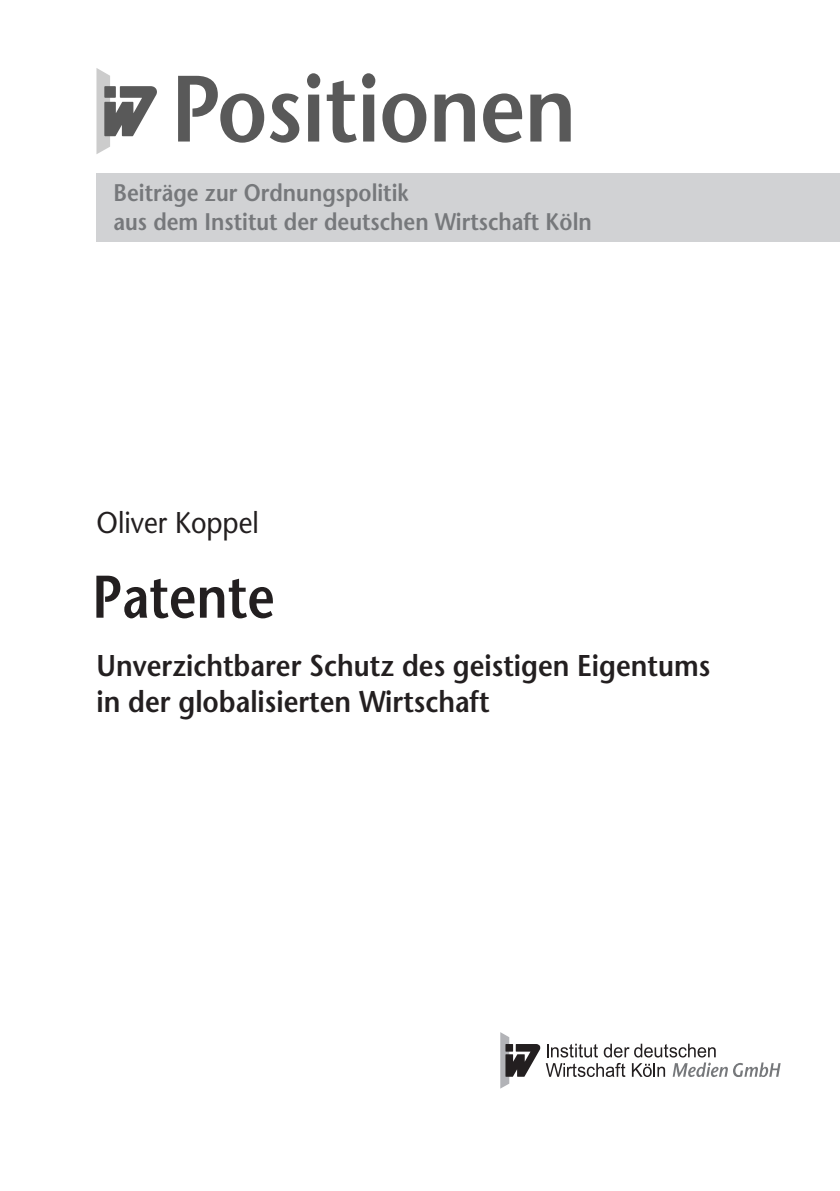
<style>
.page{position:relative;width:840px;height:1191px;background:#fff}
.page>*{position:absolute;margin:0;border:0;box-sizing:border-box;transform-origin:0 0}
.t1{font:600 60px "Stone Sans";color:#231f20;scale:.84 1}
.t2{font:600 30px/36px "Stone Sans";color:#231f20;scale:.9 1}
.t3{font:30px "Stone Sans";color:#231f20;scale:.9 1}
.t4{font:600 24px/29px "Stone Sans";color:#76787b;scale:.9 1}
</style>
<div class="page">
<div style="left:96px;top:174px;width:743px;height:68px;background:#d1d2d4"></div>
<svg style="left:178px;top:76px;width:121px;height:67px"></svg>
<svg style="left:307px;top:73px;width:13px;height:68px"></svg>
<svg style="left:326px;top:80px;width:30px;height:63px"></svg>
<svg style="left:362px;top:73px;width:13px;height:68px"></svg>
<svg style="left:382px;top:93px;width:44px;height:50px"></svg>
<svg style="left:434px;top:93px;width:40px;height:48px"></svg>
<svg style="left:483px;top:93px;width:39px;height:50px"></svg>
<svg style="left:530px;top:93px;width:40px;height:48px"></svg>
<svg style="left:96px;top:68px;width:61px;height:86px"></svg>
<svg style="left:500px;top:1032px;width:280px;height:56px"></svg>
<p class="t4" style="left:113px;top:177px;width:532px">Beiträge zur Ordnungspolitik<br>aus dem Institut der deutschen Wirtschaft Köln</p>
<p class="t3" style="left:96px;top:504px;width:182px">Oliver Koppel</p>
<h1 class="t1" style="left:92px;top:559px;width:219px">Patente</h1>
<p class="t2" style="left:96px;top:647px;width:683px">Unverzichtbarer Schutz des geistigen Eigentums in der globalisierten Wirtschaft</p>
</div>
